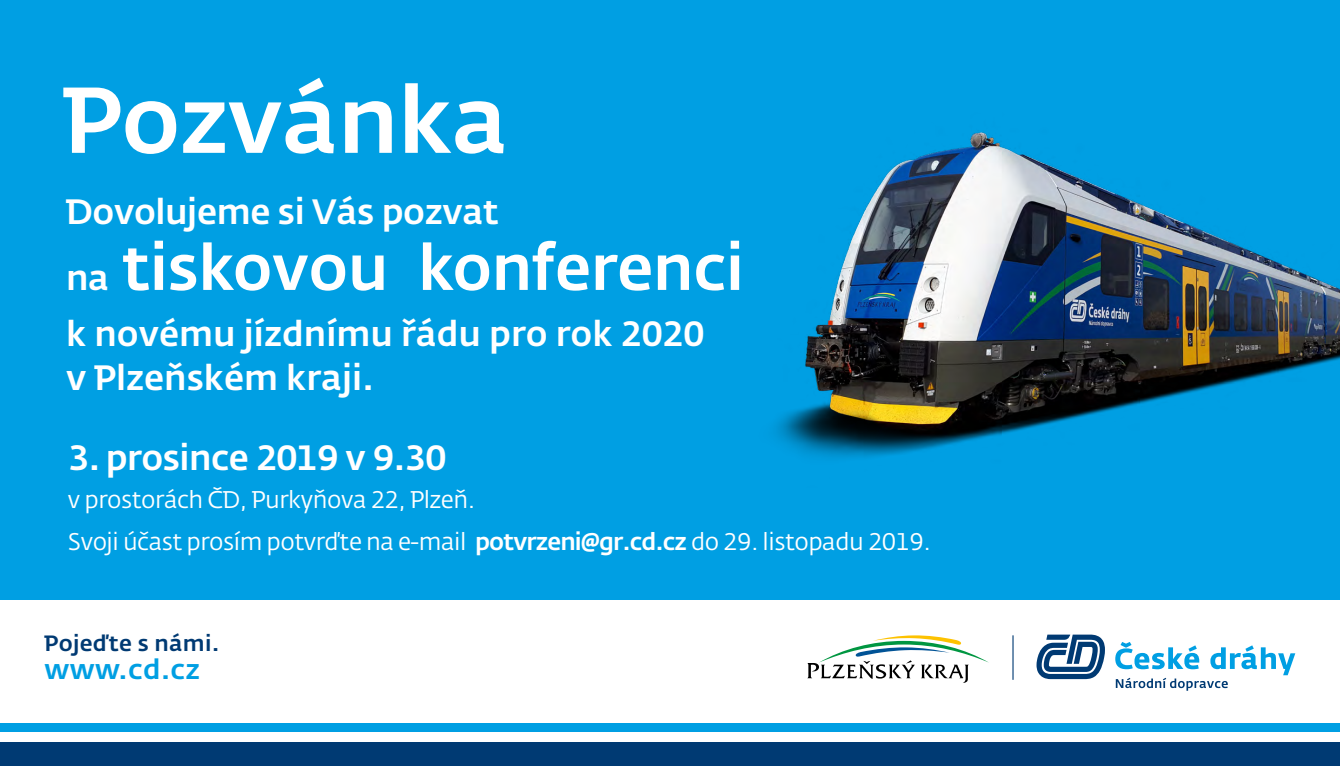
<style>
.page{position:relative;width:1340px;height:766px;background:#fff}
.page>*{position:absolute;margin:0;border:0;box-sizing:border-box;transform-origin:0 0}
.t1{font:500 92.25px "CD Fedra";letter-spacing:-.01em;color:#fff}
.t2{font:500 63px "CD Fedra";letter-spacing:-.005em;color:#fff}
.t3{font:500 34.88px/44.1px "CD Fedra";color:#fff}
.t4{font:500 27.45px "CD Fedra";letter-spacing:.01em;color:#009fe3}
.t5{font:23.85px/42.1px "CD Fedra";letter-spacing:-.02em;color:#fff}
.t6{font:500 21.82px "CD Fedra";letter-spacing:.01em;color:#003a73}
.s1{font-size:34.88px}
.s2{font-weight:500}
</style>
<div class="page">
<div style="left:0;top:0;width:1339px;height:741px;background:#009fe3"></div>
<div style="left:0;top:600px;width:1339px;height:165px;background:#fff"></div>
<div style="left:0;top:741px;width:1339px;height:24px;background:#003a73"></div>
<div style="left:0;top:722px;width:1339px;height:10px;background:#009fe3"></div>
<svg style="left:1036px;top:634px;width:68px;height:45px"></svg>
<svg style="left:1115px;top:642px;width:180px;height:48px"></svg>
<hr style="left:1012px;top:635px;width:1px;height:44px;background:#003a73">
<svg style="left:807px;top:635px;width:182px;height:47px"></svg>
<img style="left:776px;top:132px;width:563px;height:326px">
<h1 class="t1" style="left:63px;top:63px;width:447px">Pozvánka</h1>
<h3 class="t3" style="left:66px;top:189px;width:434px">Dovolujeme si Vás pozvat</h3>
<h2 class="t2" style="left:66px;top:229px;width:679px"><span class="s1">na</span> tiskovou konferenci</h2>
<h3 class="t3" style="left:66px;top:311px;width:640px">k novému jízdnímu řádu pro rok 2020 v Plzeňském kraji.</h3>
<h3 class="t3" style="left:68px;top:436px;width:379px">3. prosince 2019 v 9.30</h3>
<p class="t5" style="left:68px;top:479px;width:864px">v prostorách ČD, Purkyňova 22, Plzeň.<br>Svoji účast prosím potvrďte na e-mail <span class="s2">potvrzeni@gr.cd.cz</span> do 29. listopadu 2019.</p>
<p class="t6" style="left:45px;top:630px;width:176px">Pojeďte s námi.</p>
<p class="t4" style="left:45px;top:652px;width:157px">www.cd.cz</p>
</div>
